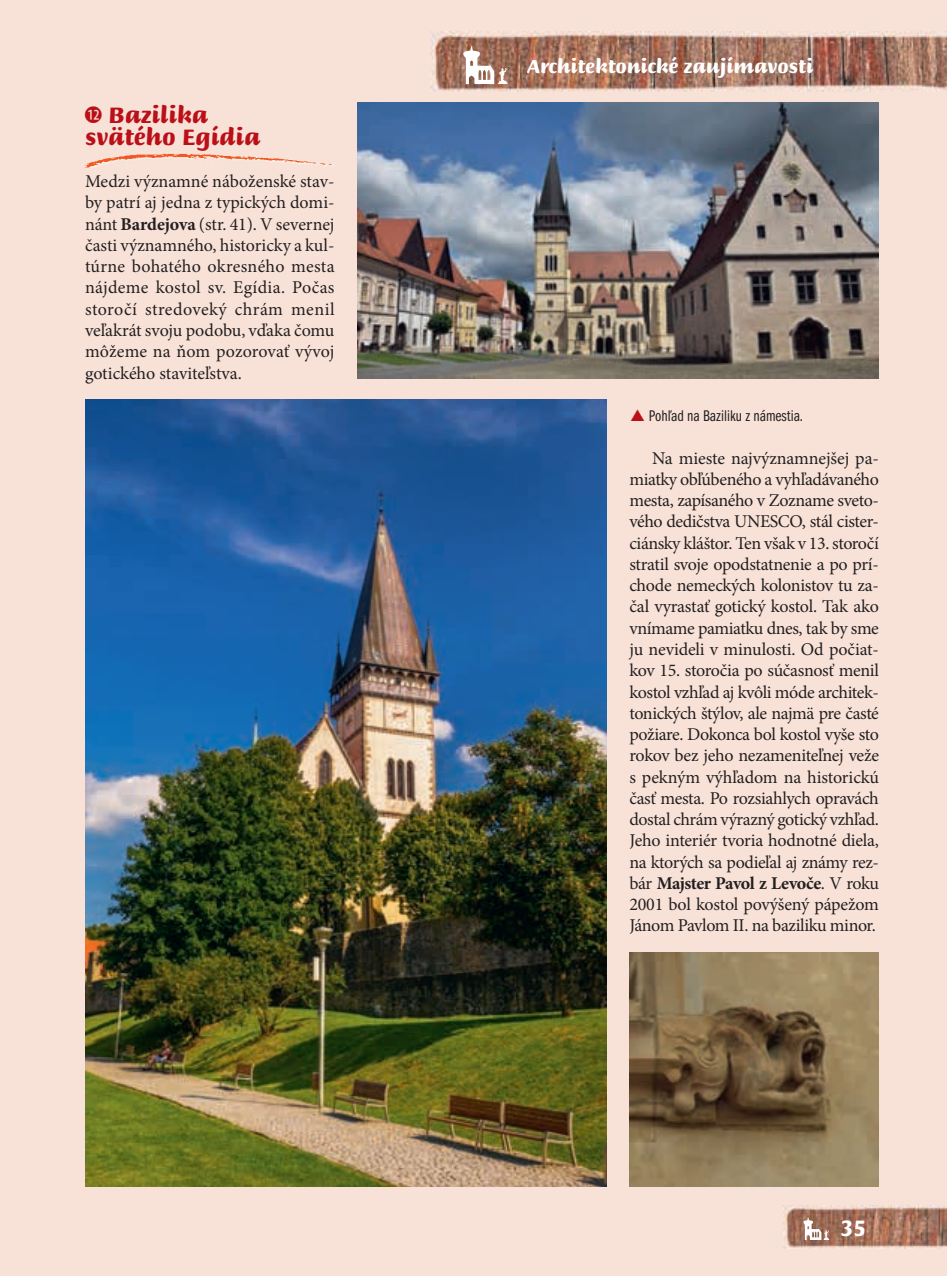
<style>
.page{position:relative;width:947px;height:1276px;background:#f8e2d8}
.page>*{position:absolute;margin:0;border:0;box-sizing:border-box;transform-origin:0 0}
.t1{font:24px/21.2px "Slovensko script";color:#bb1018}
.t2{font:900 24px "Briem Script Std";color:#fff;scale:.96 1}
.t3{font:20px "Slovensko script";color:#fff}
.t4{font:18px/21.2px "Minion Pro";letter-spacing:-.01em;color:#231f20;text-align:justify}
.t5{font:16px "Franklin Got Itc TOT Boo Com";color:#231f20}
.s1{font-family:"cislavkulach"}
.s2{font-weight:700}
</style>
<div class="page">
<img style="left:85px;top:153px;width:247px;height:14px">
<img style="left:357px;top:102px;width:522px;height:276px">
<img style="left:85px;top:400px;width:522px;height:786px">
<img style="left:629px;top:952px;width:250px;height:234px">
<img style="left:431px;top:32px;width:516px;height:60px">
<img style="left:784px;top:1205px;width:163px;height:43px">
<svg style="left:800px;top:1217px;width:30px;height:22px"></svg>
<svg style="left:458px;top:46px;width:51px;height:37px;background:#bc9b8e"></svg>
<h1 class="t1" style="left:85px;top:103px;width:177px"><span class="s1">L</span> Bazilika svätého Egídia</h1>
<p class="t4" style="left:85px;top:171px;width:251px">Medzi významné náboženské stav&shy;by patrí aj jedna z typických domi&shy;nánt <span class="s2">Bardejova</span> (str. 41). V severnej časti významného, historicky a kul&shy;túrne bohatého okresného mesta nájdeme kostol sv. Egídia. Počas storočí stredoveký chrám menil veľakrát svoju podobu, vďaka čomu môžeme na ňom pozorovať vývoj gotického staviteľstva.</p>
<p class="t3" style="left:527px;top:53px;width:287px">Architektonické zaujímavosti</p>
<p class="t5" style="left:649px;top:407px;width:156px">Pohľad na Baziliku z námestia.</p>
<p class="t4" style="left:629px;top:447px;width:251px;text-indent:23px">Na mieste najvýznamnejšej pa&shy;miatky obľúbeného a vyhľadávaného mesta, zapísaného v Zozname sveto&shy;vého dedičstva UNESCO, stál cister&shy;ciánsky kláštor. Ten však v 13. storočí stratil svoje opodstatnenie a po prí&shy;chode nemeckých kolonistov tu za&shy;čal vyrastať gotický kostol. Tak ako vnímame pamiatku dnes, tak by sme ju nevideli v minulosti. Od počiat&shy;kov 15. storočia po súčasnosť menil kostol vzhľad aj kvôli móde architek&shy;tonických štýlov, ale najmä pre časté požiare. Dokonca bol kostol vyše sto rokov bez jeho nezameniteľnej veže s pekným výhľadom na historickú časť mesta. Po rozsiahlych opravách dostal chrám výrazný gotický vzhľad.<br>Jeho interiér tvoria hodnotné diela, na ktorých sa podieľal aj známy rez&shy;bár <span class="s2">Majster Pavol z Levoče</span>. V roku 2001 bol kostol povýšený pápežom Jánom Pavlom II. na baziliku minor.</p>
<h1 class="t2" style="left:841px;top:1215px;width:28px">35</h1>
</div>
